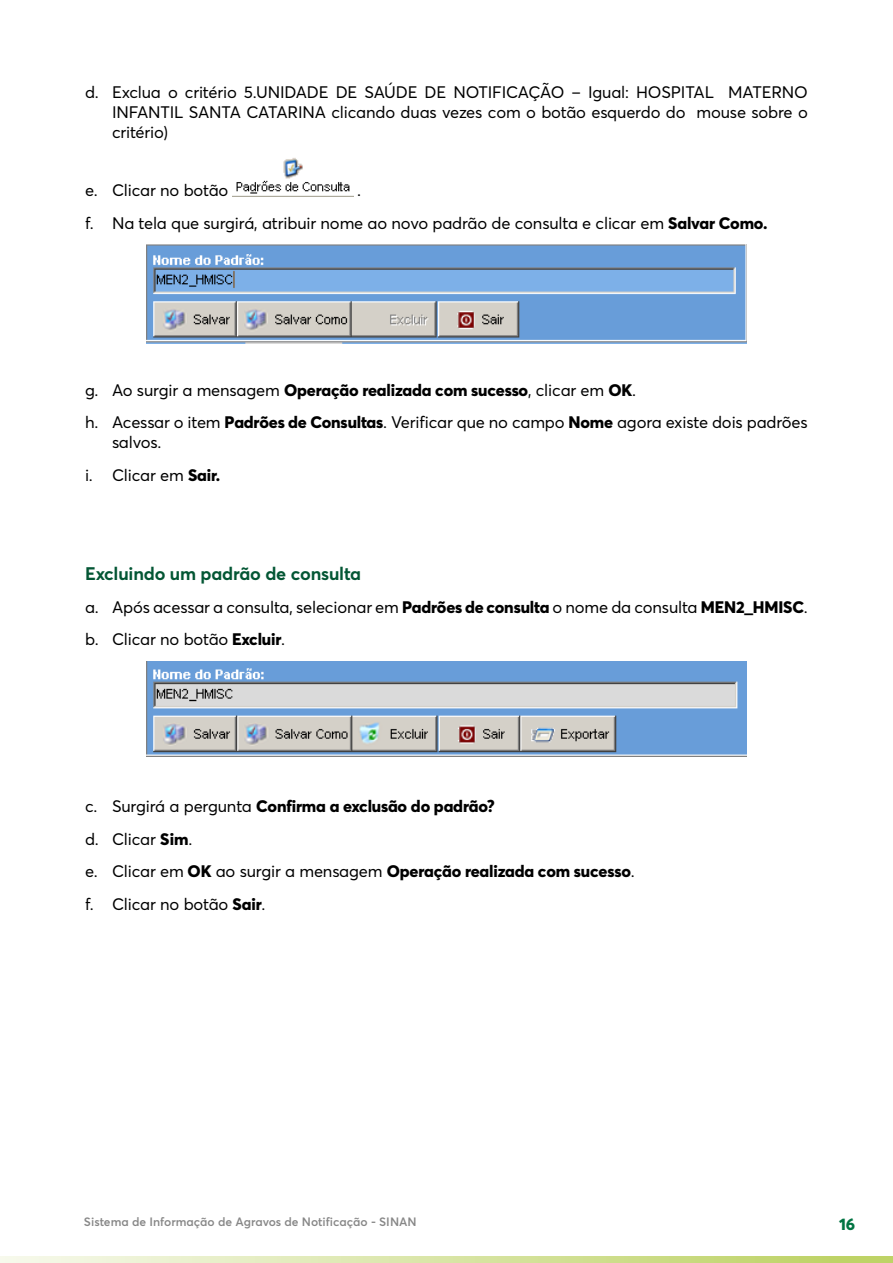
<style>
.page{position:relative;width:893px;height:1263px;background:#fff}
.page>*{position:absolute;margin:0;border:0;box-sizing:border-box;transform-origin:0 0}
.t1{font:700 18px "Averta";letter-spacing:-.01em;color:#035634}
.t2{font:16.5px/32.5px "Averta";letter-spacing:-.01em;color:#000}
.t3{font:800 16.5px "Averta";color:#007442}
.t4{font:600 12px "Averta";color:#878787}
.s1{font-weight:800}
</style>
<div class="page">
<svg style="left:0;top:1256px;width:893px;height:7px;background:#d8e4a5"></svg>
<img style="left:233px;top:158px;width:120px;height:38px">
<img style="left:147px;top:245px;width:599px;height:98px">
<img style="left:147px;top:661px;width:599px;height:95px">
<p class="t2" style="left:112px;top:82px;width:697px;line-height:19.8px;text-align:justify;text-indent:-27px">d. Exclua o critério 5.UNIDADE DE SAÚDE DE NOTIFICAÇÃO – Igual: HOSPITAL MATERNO INFANTIL SANTA CATARINA clicando duas vezes com o botão esquerdo do mouse sobre o critério)</p>
<p class="t2" style="left:85px;top:174px;width:145px">e. Clicar no botão</p>
<p class="t2" style="left:85px;top:174px;width:684px;text-indent:272px">.<br>f. Na tela que surgirá, atribuir nome ao novo padrão de consulta e clicar em <span class="s1">Salvar Como.</span></p>
<p class="t2" style="left:85px;top:373px;width:724px">g. Ao surgir a mensagem <span class="s1">Operação realizada com sucesso</span>, clicar em <span class="s1">OK</span>.<br>h. Acessar o item <span class="s1">Padrões de Consultas</span>. Verificar que no campo <span class="s1">Nome</span> agora existe dois padrões</p>
<p class="t2" style="left:85px;top:426px;width:137px;text-indent:27px">salvos.<br>i. Clicar em <span class="s1">Sair.</span></p>
<p class="t1" style="left:85px;top:562px;width:278px">Excluindo um padrão de consulta</p>
<p class="t2" style="left:85px;top:590px;width:724px">a. Após acessar a consulta, selecionar em <span class="s1">Padrões de consulta</span> o nome da consulta <span class="s1">MEN2_HMISC</span>. b. Clicar no botão <span class="s1">Excluir</span>.</p>
<p class="t2" style="left:85px;top:790px;width:551px">c. Surgirá a pergunta <span class="s1">Confirma a exclusão do padrão?<br></span>d. Clicar <span class="s1">Sim</span>.<br>e. Clicar em <span class="s1">OK</span> ao surgir a mensagem <span class="s1">Operação realizada com sucesso</span>. f. Clicar no botão <span class="s1">Sair</span>.</p>
<p class="t4" style="left:84px;top:1214px;width:334px">Sistema de Informação de Agravos de Notificação - SINAN</p>
<p class="t3" style="left:839px;top:1214px;width:18px">16</p>
</div>
